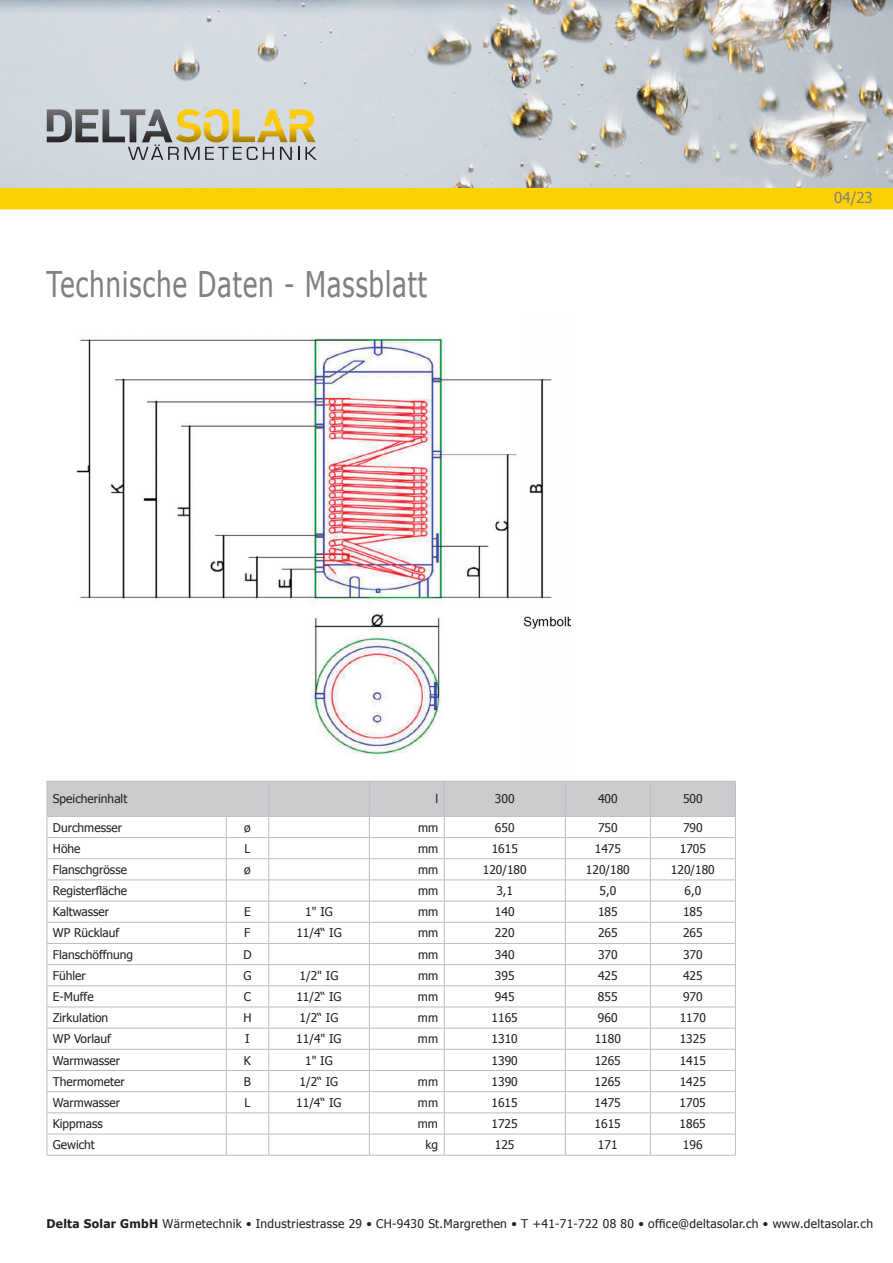
<style>
.page{position:relative;width:893px;height:1263px;background:#fff}
.page>*{position:absolute;margin:0;border:0;box-sizing:border-box;transform-origin:0 0}
.t1{font:35.4px "Tahoma";letter-spacing:.045em;color:#7e8083;scale:.76 1}
.t2{font:15px "Tahoma";color:#7e8083}
.t3{font:12px "Tahoma";color:#231f20}
.t4{font:12px "Tahoma";letter-spacing:.025em;color:#231f20}
.s1{font-weight:700}
</style>
<div class="page">
<img style="left:0;top:0;width:893px;height:188px">
<svg style="left:47px;top:109px;width:270px;height:51px"></svg>
<div style="left:0;top:188px;width:893px;height:21px;background:#fed105"></div>
<svg style="left:47px;top:781px;width:689px;height:374px"></svg>
<hr style="left:47px;top:1155px;width:179px;height:1px;background:#bcbdc0">
<hr style="left:226px;top:1155px;width:43px;height:1px;background:#bcbdc0">
<hr style="left:269px;top:1155px;width:100px;height:1px;background:#bcbdc0">
<hr style="left:369px;top:1155px;width:75px;height:1px;background:#bcbdc0">
<hr style="left:444px;top:1155px;width:121px;height:1px;background:#bcbdc0">
<hr style="left:565px;top:1155px;width:85px;height:1px;background:#bcbdc0">
<hr style="left:650px;top:1155px;width:86px;height:1px;background:#bcbdc0">
<img style="left:76px;top:337px;width:495px;height:418px">
<h1 class="t1" style="left:46px;top:260px;width:502px">Technische Daten - Massblatt</h1>
<p class="t2" style="left:834px;top:187px;width:40px">04/23</p>
<p class="t3" style="left:53px;top:791px;width:76px">Speicherinhalt</p>
<p class="t3" style="left:435px;top:791px;width:4px">l</p>
<p class="t3" style="left:495px;top:791px;width:21px">300</p>
<p class="t3" style="left:598px;top:791px;width:21px">400</p>
<p class="t3" style="left:683px;top:791px;width:21px">500</p>
<p class="t3" style="left:53px;top:819px;width:71px">Durchmesser</p>
<p class="t3" style="left:244px;top:819px;width:8px">ø</p>
<p class="t3" style="left:418px;top:819px;width:22px">mm</p>
<p class="t3" style="left:495px;top:819px;width:21px">650</p>
<p class="t3" style="left:598px;top:819px;width:21px">750</p>
<p class="t3" style="left:683px;top:819px;width:21px">790</p>
<p class="t3" style="left:53px;top:840px;width:29px">Höhe</p>
<p class="t3" style="left:244px;top:840px;width:7px">L</p>
<p class="t3" style="left:418px;top:840px;width:22px">mm</p>
<p class="t3" style="left:492px;top:840px;width:28px">1615</p>
<p class="t3" style="left:595px;top:840px;width:28px">1475</p>
<p class="t3" style="left:680px;top:840px;width:28px">1705</p>
<p class="t3" style="left:53px;top:861px;width:76px">Flanschgrösse</p>
<p class="t3" style="left:244px;top:861px;width:8px">ø</p>
<p class="t3" style="left:418px;top:861px;width:22px">mm</p>
<p class="t3" style="left:483px;top:861px;width:45px">120/180</p>
<p class="t3" style="left:586px;top:861px;width:45px">120/180</p>
<p class="t3" style="left:671px;top:861px;width:45px">120/180</p>
<p class="t3" style="left:53px;top:883px;width:76px">Registerfläche</p>
<p class="t3" style="left:418px;top:883px;width:22px">mm</p>
<p class="t3" style="left:496px;top:883px;width:18px">3,1</p>
<p class="t3" style="left:599px;top:883px;width:18px">5,0</p>
<p class="t3" style="left:684px;top:883px;width:18px">6,0</p>
<p class="t3" style="left:53px;top:904px;width:58px">Kaltwasser</p>
<p class="t3" style="left:244px;top:904px;width:8px">E</p>
<p class="t3" style="left:305px;top:904px;width:29px">1" IG</p>
<p class="t3" style="left:418px;top:904px;width:22px">mm</p>
<p class="t3" style="left:495px;top:904px;width:21px">140</p>
<p class="t3" style="left:598px;top:904px;width:21px">185</p>
<p class="t3" style="left:683px;top:904px;width:21px">185</p>
<p class="t3" style="left:53px;top:925px;width:68px">WP Rücklauf</p>
<p class="t3" style="left:244px;top:925px;width:8px">F</p>
<p class="t3" style="left:296px;top:925px;width:47px">11/4“ IG</p>
<p class="t3" style="left:418px;top:925px;width:22px">mm</p>
<p class="t3" style="left:495px;top:925px;width:21px">220</p>
<p class="t3" style="left:598px;top:925px;width:21px">265</p>
<p class="t3" style="left:683px;top:925px;width:21px">265</p>
<p class="t3" style="left:53px;top:946px;width:82px">Flanschöffnung</p>
<p class="t3" style="left:243px;top:946px;width:10px">D</p>
<p class="t3" style="left:418px;top:946px;width:22px">mm</p>
<p class="t3" style="left:495px;top:946px;width:21px">340</p>
<p class="t3" style="left:598px;top:946px;width:21px">370</p>
<p class="t3" style="left:683px;top:946px;width:21px">370</p>
<p class="t3" style="left:53px;top:967px;width:35px">Fühler</p>
<p class="t3" style="left:243px;top:967px;width:10px">G</p>
<p class="t3" style="left:300px;top:967px;width:40px">1/2" IG</p>
<p class="t3" style="left:418px;top:967px;width:22px">mm</p>
<p class="t3" style="left:495px;top:967px;width:21px">395</p>
<p class="t3" style="left:598px;top:967px;width:21px">425</p>
<p class="t3" style="left:683px;top:967px;width:21px">425</p>
<p class="t3" style="left:53px;top:988px;width:42px">E-Muffe</p>
<p class="t3" style="left:244px;top:988px;width:9px">C</p>
<p class="t3" style="left:296px;top:988px;width:47px">11/2“ IG</p>
<p class="t3" style="left:418px;top:988px;width:22px">mm</p>
<p class="t3" style="left:495px;top:988px;width:21px">945</p>
<p class="t3" style="left:598px;top:988px;width:21px">855</p>
<p class="t3" style="left:683px;top:988px;width:21px">970</p>
<p class="t3" style="left:53px;top:1010px;width:57px">Zirkulation</p>
<p class="t3" style="left:243px;top:1010px;width:10px">H</p>
<p class="t3" style="left:300px;top:1010px;width:40px">1/2“ IG</p>
<p class="t3" style="left:418px;top:1010px;width:22px">mm</p>
<p class="t3" style="left:492px;top:1010px;width:28px">1165</p>
<p class="t3" style="left:598px;top:1010px;width:21px">960</p>
<p class="t3" style="left:680px;top:1010px;width:28px">1170</p>
<p class="t3" style="left:53px;top:1031px;width:60px">WP Vorlauf</p>
<p class="t3" style="left:245px;top:1031px;width:6px">I</p>
<p class="t3" style="left:296px;top:1031px;width:47px">11/4" IG</p>
<p class="t3" style="left:418px;top:1031px;width:22px">mm</p>
<p class="t3" style="left:492px;top:1031px;width:28px">1310</p>
<p class="t3" style="left:595px;top:1031px;width:28px">1180</p>
<p class="t3" style="left:680px;top:1031px;width:28px">1325</p>
<p class="t3" style="left:53px;top:1052px;width:69px">Warmwasser</p>
<p class="t3" style="left:244px;top:1052px;width:9px">K</p>
<p class="t3" style="left:305px;top:1052px;width:29px">1" IG</p>
<p class="t3" style="left:492px;top:1052px;width:28px">1390</p>
<p class="t3" style="left:595px;top:1052px;width:28px">1265</p>
<p class="t3" style="left:680px;top:1052px;width:28px">1415</p>
<p class="t3" style="left:53px;top:1073px;width:73px">Thermometer</p>
<p class="t3" style="left:244px;top:1073px;width:9px">B</p>
<p class="t3" style="left:300px;top:1073px;width:40px">1/2“ IG</p>
<p class="t3" style="left:418px;top:1073px;width:22px">mm</p>
<p class="t3" style="left:492px;top:1073px;width:28px">1390</p>
<p class="t3" style="left:595px;top:1073px;width:28px">1265</p>
<p class="t3" style="left:680px;top:1073px;width:28px">1425</p>
<p class="t3" style="left:53px;top:1094px;width:69px">Warmwasser</p>
<p class="t3" style="left:244px;top:1094px;width:7px">L</p>
<p class="t3" style="left:296px;top:1094px;width:47px">11/4“ IG</p>
<p class="t3" style="left:418px;top:1094px;width:22px">mm</p>
<p class="t3" style="left:492px;top:1094px;width:28px">1615</p>
<p class="t3" style="left:595px;top:1094px;width:28px">1475</p>
<p class="t3" style="left:680px;top:1094px;width:28px">1705</p>
<p class="t3" style="left:53px;top:1116px;width:52px">Kippmass</p>
<p class="t3" style="left:418px;top:1116px;width:22px">mm</p>
<p class="t3" style="left:491px;top:1116px;width:28px">1725</p>
<p class="t3" style="left:595px;top:1116px;width:28px">1615</p>
<p class="t3" style="left:680px;top:1116px;width:28px">1865</p>
<p class="t3" style="left:53px;top:1137px;width:44px">Gewicht</p>
<p class="t3" style="left:425px;top:1137px;width:14px">kg</p>
<p class="t3" style="left:495px;top:1137px;width:21px">125</p>
<p class="t3" style="left:598px;top:1137px;width:21px">171</p>
<p class="t3" style="left:683px;top:1137px;width:21px">196</p>
<p class="t4" style="left:47px;top:1215px;width:828px"><span class="s1">Delta Solar GmbH</span> Wärmetechnik • Industriestrasse 29 • CH-9430 St.Margrethen • T +41-71-722 08 80 • office@deltasolar.ch • www.deltasolar.ch</p>
</div>
